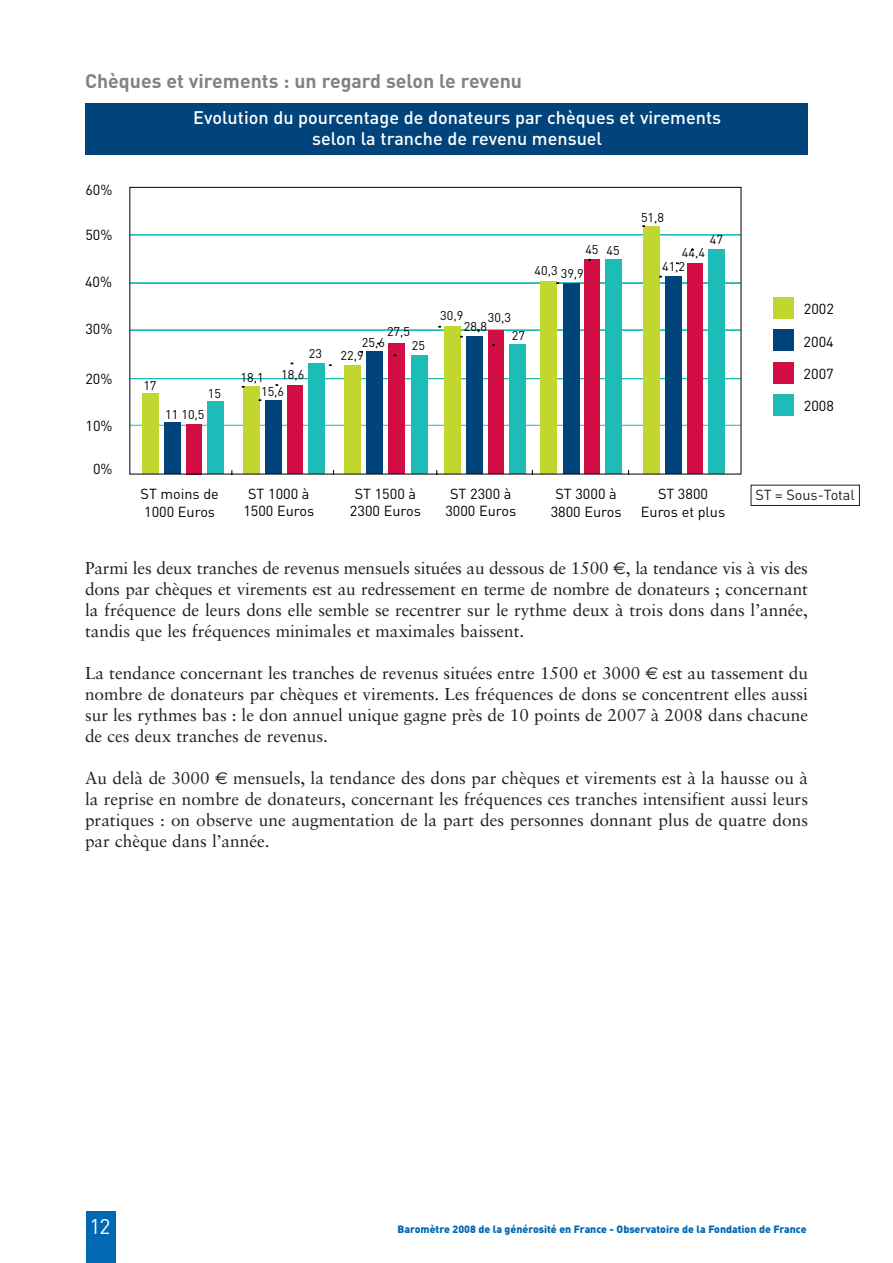
<style>
.page{position:relative;width:893px;height:1263px;background:#fff}
.page>*{position:absolute;margin:0;border:0;box-sizing:border-box;transform-origin:0 0}
.t1{font:21px "DIN";color:#fff}
.t2{font:700 19.5px "DIN";color:#808285}
.t3{font:500 18px/21.6px "DIN";color:#fff;text-align:center}
.t4{font:17.25px/21px "Sabon";color:#231f20;text-align:justify}
.t5{font:14.4px/17.2px "DIN";color:#000;text-align:center}
.t6{font:14.4px "DIN";color:#231f20}
.t7{font:12.6px "DIN";color:#000}
.t8{font:900 10.5px "DIN";color:#0168b3}
.s1{font-family:"Euro Sans"}
</style>
<div class="page">
<div style="left:86px;top:1212px;width:30px;height:51px;background:#0168b3"></div>
<div style="left:773px;top:297px;width:21px;height:21px;background:#c1d72f"></div>
<div style="left:773px;top:329px;width:21px;height:22px;background:#00447b"></div>
<div style="left:773px;top:362px;width:21px;height:22px;background:#d20d44"></div>
<div style="left:773px;top:394px;width:21px;height:22px;background:#1dbcb8"></div>
<svg style="left:129px;top:186px;width:613px;height:289px"></svg>
<div style="left:750px;top:485px;width:110px;height:21px;border:1px solid #231f20"></div>
<div style="left:85px;top:104px;width:723px;height:51px;background:#00447b"></div>
<p class="t2" style="left:85px;top:74px;width:438px">Chèques et virements : un regard selon le revenu</p>
<p class="t5" style="left:85px;top:183px;width:29px">60%</p>
<p class="t5" style="left:85px;top:228px;width:29px">50%</p>
<p class="t5" style="left:85px;top:275px;width:29px">40%</p>
<p class="t5" style="left:85px;top:321px;width:29px">30%</p>
<p class="t5" style="left:85px;top:372px;width:29px">20%</p>
<p class="t5" style="left:85px;top:419px;width:29px">10%</p>
<p class="t5" style="left:93px;top:462px;width:21px">0%</p>
<p class="t3" style="left:193px;top:108px;width:529px">Evolution du pourcentage de donateurs par chèques et virements selon la tranche de revenu mensuel</p>
<p class="t7" style="left:641px;top:213px;width:25px">51,8</p>
<p class="t7" style="left:710px;top:235px;width:15px">47</p>
<p class="t7" style="left:585px;top:245px;width:15px">45</p>
<p class="t7" style="left:682px;top:248px;width:25px">44,4</p>
<p class="t7" style="left:606px;top:246px;width:15px">45</p>
<p class="t7" style="left:143px;top:381px;width:15px">17</p>
<p class="t7" style="left:208px;top:390px;width:15px">15</p>
<p class="t7" style="left:165px;top:410px;width:41px">11 10,5</p>
<p class="t7" style="left:240px;top:373px;width:25px">18,1</p>
<p class="t7" style="left:309px;top:349px;width:15px">23</p>
<p class="t7" style="left:281px;top:370px;width:25px">18,6</p>
<p class="t7" style="left:261px;top:388px;width:25px">15,6</p>
<p class="t7" style="left:387px;top:328px;width:25px">27,5</p>
<p class="t7" style="left:362px;top:338px;width:25px">25,6</p>
<p class="t7" style="left:412px;top:341px;width:15px">25</p>
<p class="t7" style="left:340px;top:351px;width:25px">22,9</p>
<p class="t7" style="left:534px;top:266px;width:25px">40,3</p>
<p class="t7" style="left:561px;top:269px;width:25px">39,9</p>
<p class="t7" style="left:440px;top:312px;width:25px">30,9</p>
<p class="t7" style="left:488px;top:313px;width:25px">30,3</p>
<p class="t7" style="left:464px;top:323px;width:25px">28,8</p>
<p class="t7" style="left:512px;top:331px;width:15px">27</p>
<p class="t7" style="left:662px;top:263px;width:25px">41,2</p>
<p class="t5" style="left:804px;top:301px;width:32px">2002</p>
<p class="t5" style="left:803px;top:335px;width:32px">2004</p>
<p class="t5" style="left:803px;top:367px;width:32px">2007</p>
<p class="t5" style="left:804px;top:399px;width:32px">2008</p>
<p class="t5" style="left:141px;top:487px;width:80px;text-align:left">ST moins de<br>1000 Euros</p>
<p class="t5" style="left:243px;top:487px;width:72px">ST 1000 à<br>1500 Euros</p>
<p class="t5" style="left:350px;top:487px;width:72px">ST 1500 à<br>2300 Euros</p>
<p class="t5" style="left:445px;top:487px;width:72px">ST 2300 à<br>3000 Euros</p>
<p class="t5" style="left:551px;top:487px;width:72px">ST 3000 à<br>3800 Euros</p>
<p class="t5" style="left:641px;top:487px;width:86px">ST 3800<br>Euros et plus</p>
<p class="t6" style="left:755px;top:490px;width:101px">ST = Sous-Total</p>
<p class="t4" style="left:85px;top:559px;width:724px">Parmi les deux tranches de revenus mensuels situées au dessous de 1500 <span class="s1">€</span>, la tendance vis à vis des dons par chèques et virements est au redressement en terme de nombre de donateurs ; concernant la fréquence de leurs dons elle semble se recentrer sur le rythme deux à trois dons dans l’année, tandis que les fréquences minimales et maximales baissent.</p>
<p class="t4" style="left:85px;top:664px;width:724px">La tendance concernant les tranches de revenus situées entre 1500 et 3000 <span class="s1">€</span> est au tassement du nombre de donateurs par chèques et virements. Les fréquences de dons se concentrent elles aussi sur les rythmes bas : le don annuel unique gagne près de 10 points de 2007 à 2008 dans chacune de ces deux tranches de revenus.</p>
<p class="t4" style="left:85px;top:769px;width:724px">Au delà de 3000 <span class="s1">€</span> mensuels, la tendance des dons par chèques et virements est à la hausse ou à la reprise en nombre de donateurs, concernant les fréquences ces tranches intensifient aussi leurs pratiques : on observe une augmentation de la part des personnes donnant plus de quatre dons par chèque dans l’année.</p>
<p class="t1" style="left:90px;top:1219px;width:22px">12</p>
<p class="t8" style="left:398px;top:1226px;width:410px">Baromètre 2008 de la générosité en France - Observatoire de la Fondation de France</p>
</div>
